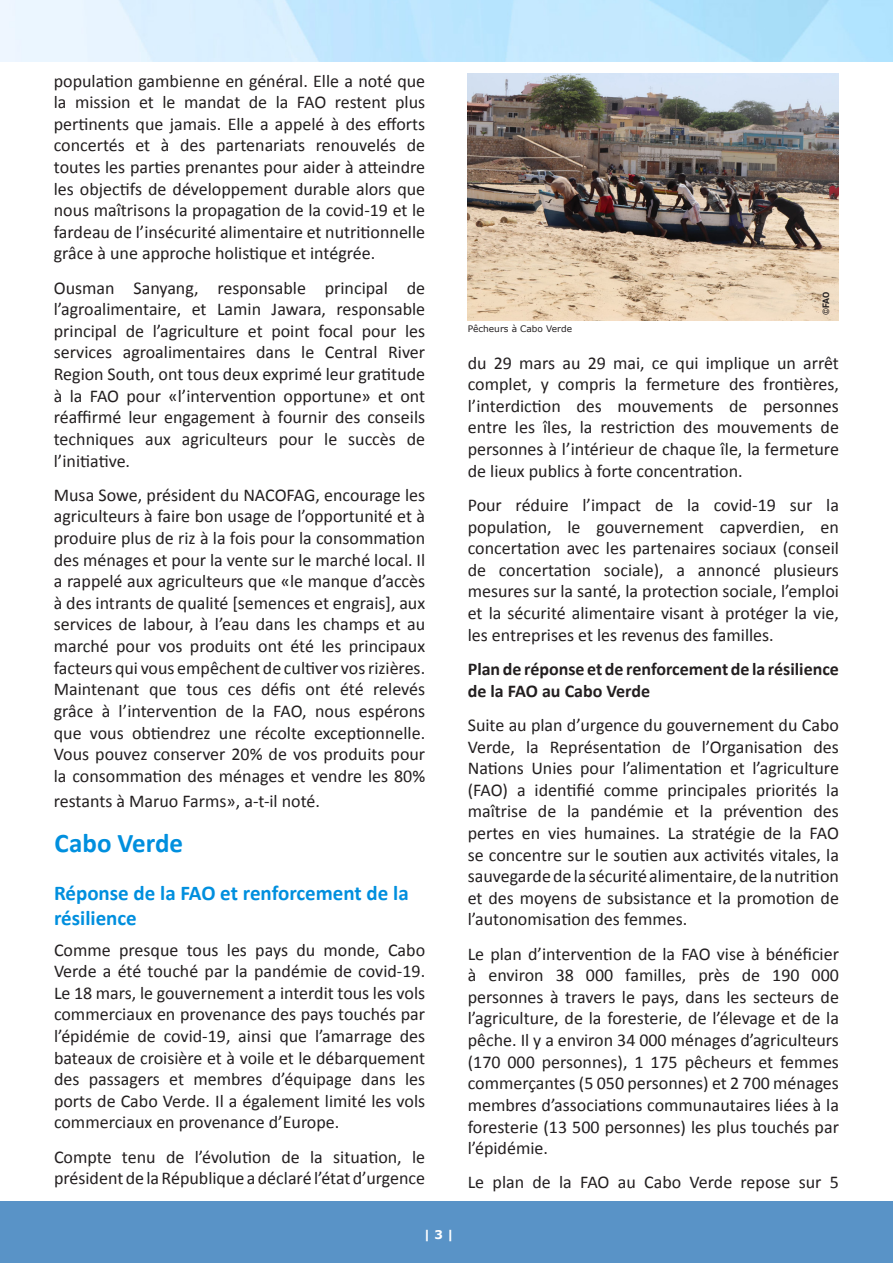
<style>
.page{position:relative;width:893px;height:1263px;background:#fff}
.page>*{position:absolute;margin:0;border:0;box-sizing:border-box;transform-origin:0 0}
.Section_title{font:700 27px "Calibri";color:#008fde}
.Section_title-2{font:700 21px/25.2px "Calibri";color:#008fde}
.Section_body{font:18px/21.6px "Calibri";color:#231f20;text-align:justify}
.Section_body-2{font:700 18px/21.6px "Calibri";color:#231f20}
.t1{font:700 12px "Verdana";color:#fff}
.Photo_description{font:9px "Verdana";color:#231f20}
.photo_credits{font:700 9px "Roboto";color:#231f20}
</style>
<div class="page">
<div style="left:0;top:1201px;width:893px;height:62px;background:#5993c7"></div>
<img style="left:468px;top:73px;width:371px;height:247px">
<p class="Section_body" style="left:54px;top:69px;width:373px">population gambienne en général. Elle a noté que la mission et le mandat de la FAO restent plus pertinents que jamais. Elle a appelé à des efforts concertés et à des partenariats renouvelés de toutes les parties prenantes pour aider à atteindre les objectifs de développement durable alors que nous maîtrisons la propagation de la covid-19 et le fardeau de l’insécurité alimentaire et nutritionnelle grâce à une approche holistique et intégrée.</p>
<p class="Section_body" style="left:54px;top:276px;width:373px">Ousman Sanyang, responsable principal de l’agroalimentaire, et Lamin Jawara, responsable principal de l’agriculture et point focal pour les services agroalimentaires dans le Central River Region South, ont tous deux exprimé leur gratitude à la FAO pour «l’intervention opportune» et ont réaffirmé leur engagement à fournir des conseils techniques aux agriculteurs pour le succès de l’initiative.</p>
<p class="Section_body" style="left:54px;top:483px;width:373px">Musa Sowe, président du NACOFAG, encourage les agriculteurs à faire bon usage de l’opportunité et à produire plus de riz à la fois pour la consommation des ménages et pour la vente sur le marché local. Il a rappelé aux agriculteurs que «le manque d’accès à des intrants de qualité [semences et engrais], aux services de labour, à l’eau dans les champs et au marché pour vos produits ont été les principaux facteurs qui vous empêchent de cultiver vos rizières.<br>Maintenant que tous ces défis ont été relevés grâce à l’intervention de la FAO, nous espérons que vous obtiendrez une récolte exceptionnelle.<br>Vous pouvez conserver 20% de vos produits pour la consommation des ménages et vendre les 80%</p>
<p class="Section_body" style="left:54px;top:789px;width:268px">restants à Maruo Farms», a-t-il noté.</p>
<p class="Section_title" style="left:54px;top:824px;width:130px">Cabo Verde</p>
<p class="Section_title-2" style="left:54px;top:880px;width:356px">Réponse de la FAO et renforcement de la résilience</p>
<p class="Section_body" style="left:54px;top:938px;width:373px">Comme presque tous les pays du monde, Cabo Verde a été touché par la pandémie de covid-19.<br>Le 18 mars, le gouvernement a interdit tous les vols commerciaux en provenance des pays touchés par l’épidémie de covid-19, ainsi que l’amarrage des bateaux de croisière et à voile et le débarquement des passagers et membres d’équipage dans les ports de Cabo Verde. Il a également limité les vols commerciaux en provenance d’Europe.</p>
<p class="Section_body" style="left:54px;top:1145px;width:373px">Compte tenu de l’évolution de la situation, le président de la République a déclaré l’état d’urgence</p>
<p class="t1" style="left:424px;top:1226px;width:31px">| 3 |</p>
<p class="Photo_description" style="left:468px;top:323px;width:106px">Pêcheurs à Cabo Verde</p>
<p class="photo_credits" style="left:819px;top:315px;width:25px;rotate:-90deg">©FAO</p>
<p class="Section_body" style="left:468px;top:351px;width:373px">du 29 mars au 29 mai, ce qui implique un arrêt complet, y compris la fermeture des frontières, l’interdiction des mouvements de personnes entre les îles, la restriction des mouvements de personnes à l’intérieur de chaque île, la fermeture de lieux publics à forte concentration.</p>
<p class="Section_body" style="left:468px;top:493px;width:373px">Pour réduire l’impact de la covid-19 sur la population, le gouvernement capverdien, en concertation avec les partenaires sociaux (conseil de concertation sociale), a annoncé plusieurs mesures sur la santé, la protection sociale, l’emploi et la sécurité alimentaire visant à protéger la vie, les entreprises et les revenus des familles.</p>
<p class="Section_body-2" style="left:468px;top:657px;width:373px">Plan de réponse et de renforcement de la résilience de la FAO au Cabo Verde</p>
<p class="Section_body" style="left:468px;top:713px;width:373px">Suite au plan d’urgence du gouvernement du Cabo Verde, la Représentation de l’Organisation des Nations Unies pour l’alimentation et l’agriculture (FAO) a identifié comme principales priorités la maîtrise de la pandémie et la prévention des pertes en vies humaines. La stratégie de la FAO se concentre sur le soutien aux activités vitales, la sauvegarde de la sécurité alimentaire, de la nutrition et des moyens de subsistance et la promotion de l’autonomisation des femmes.</p>
<p class="Section_body" style="left:468px;top:942px;width:373px">Le plan d’intervention de la FAO vise à bénéficier à environ 38 000 familles, près de 190 000 personnes à travers le pays, dans les secteurs de l’agriculture, de la foresterie, de l’élevage et de la pêche. Il y a environ 34 000 ménages d’agriculteurs (170 000 personnes), 1 175 pêcheurs et femmes commerçantes (5 050 personnes) et 2 700 ménages membres d’associations communautaires liées à la foresterie (13 500 personnes) les plus touchés par l’épidémie.</p>
<p class="Section_body" style="left:468px;top:1171px;width:373px">Le plan de la FAO au Cabo Verde repose sur 5</p>
</div>
